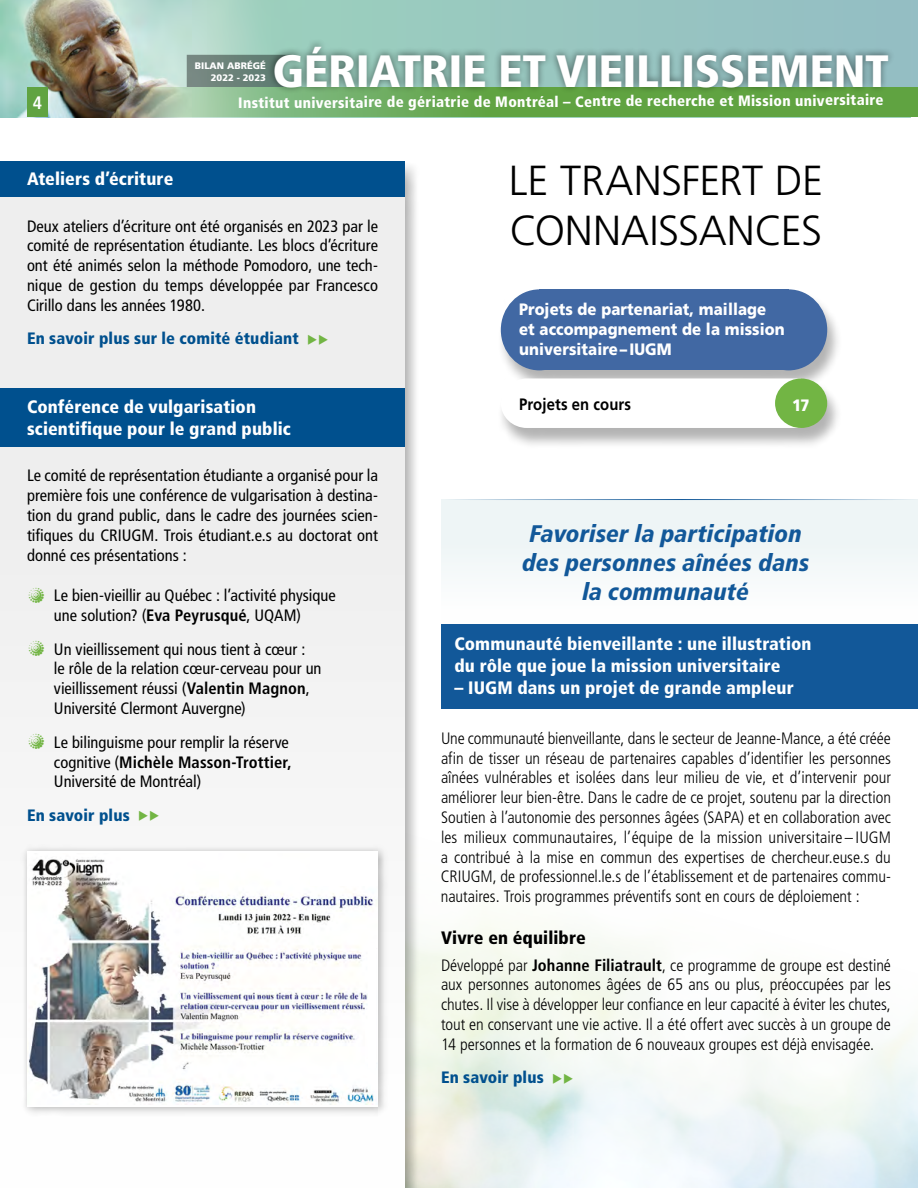
<style>
.page{position:relative;width:918px;height:1188px;background:#fff}
.page>*{position:absolute;margin:0;border:0;box-sizing:border-box;transform-origin:0 0}
.t1{font:900 condensed 45.3px "Frutiger LT Pro";letter-spacing:-.01em;color:#fff;scale:1.05 1}
.t2{font:300 42px/50.4px "Frutiger LT Pro";letter-spacing:-.01em;color:#000}
.t3{font:italic 900 condensed 24px/28.8px "Frutiger LT Pro";letter-spacing:.005em;color:#125899;text-align:center}
.t4{font:700 condensed 18.15px "Frutiger LT Pro";color:#fff}
.t5{font:900 condensed 18px/21.6px "Frutiger LT Pro";letter-spacing:.005em;color:#fff}
.t6{font:900 condensed 18px "Frutiger LT Pro";letter-spacing:.01em;color:#000}
.t7{font:300 condensed 16.5px/19.8px "Frutiger LT Pro";color:#000;text-align:justify}
.t8{font:condensed 16.5px/19.8px "Frutiger LT Pro";color:#000}
.t9{font:900 16.5px/19.8px "Frutiger LT Pro";letter-spacing:.005em;color:#fff;scale:.9 1}
.t10{font:900 condensed 16.5px "Frutiger LT Pro";letter-spacing:.01em;color:#00508e}
.t11{font:700 16.5px "Frutiger LT Pro";letter-spacing:.005em;color:#000;scale:.9 1}
.t12{font:900 condensed 15px "Frutiger LT Pro";letter-spacing:.015em;color:#fff}
.t13{font:900 9.45px/11.9px "Frutiger LT Pro";color:#fff;text-align:right}
.s1{color:#72b544}
.s2{font-weight:700}
</style>
<div class="page">
<img style="left:0;top:0;width:203px;height:117px">
<svg style="left:203px;top:0;width:715px;height:87px;background:#9ac7c1"></svg>
<svg style="left:99px;top:87px;width:819px;height:30px;background:#70a75c"></svg>
<svg style="left:187px;top:55px;width:80px;height:32px;background:#6c837a"></svg>
<div style="left:267px;top:38px;width:629px;height:56px;background:#000;opacity:.5"></div>
<div style="left:27px;top:87px;width:21px;height:30px;background:#60a341"></div>
<div style="left:0;top:162px;width:421px;height:1026px;background:#000;opacity:.3"></div>
<div style="left:0;top:162px;width:405px;height:1026px;background:#eee"></div>
<div style="left:441px;top:499px;width:477px;height:125px;background:#eef5f6"></div>
<div style="left:0;top:389px;width:405px;height:58px;background:#00508e"></div>
<div style="left:0;top:161px;width:405px;height:36px;background:#00508e"></div>
<div style="left:20px;top:844px;width:369px;height:273px;background:#000;opacity:.3"></div>
<div style="left:27px;top:851px;width:351px;height:256px;background:#fff"></div>
<img style="left:27px;top:859px;width:347px;height:245px">
<div style="left:311px;top:854px;width:67px;height:32px;background:#fff"></div>
<div style="left:369px;top:943px;width:7px;height:125px;background:#fff"></div>
<div style="left:497px;top:291px;width:346px;height:100px;background:#000;opacity:.3"></div>
<div style="left:750px;top:289px;width:77px;height:81px;background:#4168a3;border-radius:50%"></div>
<div style="left:501px;top:289px;width:77px;height:81px;background:#4168a3;border-radius:50%"></div>
<div style="left:539px;top:289px;width:250px;height:81px;background:#4168a3"></div>
<div style="left:497px;top:380px;width:346px;height:69px;background:#000;opacity:.3"></div>
<svg style="left:501px;top:378px;width:295px;height:50px"></svg>
<div style="left:775px;top:378px;width:52px;height:50px;background:#72b544;border-radius:50%"></div>
<div style="left:441px;top:624px;width:477px;height:85px;background:#125899"></div>
<hr style="left:445px;top:499px;width:473px;height:1px;background:#125899">
<p class="t4" style="left:33px;top:92px;width:11px">4</p>
<p class="t13" style="left:195px;top:60px;width:72px">BILAN ABRÉGÉ<br>2022 - 2023</p>
<h1 class="t1" style="left:273px;top:44px;width:589px">GÉRIATRIE ET VIEILLISSEMENT</h1>
<p class="t12" style="left:238px;top:92px;width:647px">Institut universitaire de gériatrie de Montréal – Centre de recherche et Mission universitaire</p>
<p class="t5" style="left:27px;top:168px;width:148px">Ateliers d’écriture</p>
<p class="t8" style="left:27px;top:216px;width:353px;text-align:justify">Deux ateliers d’écriture ont été organisés en 2023 par le comité de représentation étudiante. Les blocs d’écriture ont été animés selon la méthode Pomodoro, une tech&shy;nique de gestion du temps développée par Francesco Cirillo dans les années 1980.</p>
<p class="t10" style="left:27px;top:328px;width:303px">En savoir plus sur le comité étudiant <span class="s1">◆◆</span></p>
<p class="t5" style="left:27px;top:396px;width:265px">Conférence de vulgarisation scientifique pour le grand public</p>
<p class="t8" style="left:27px;top:466px;width:353px;text-align:justify">Le comité de représentation étudiante a organisé pour la première fois une conférence de vulgarisation à destina&shy;tion du grand public, dans le cadre des journées scien&shy;tifiques du CRIUGM. Trois étudiant.e.s au doctorat ont donné ces présentations :</p>
<p class="t8" style="left:54px;top:586px;width:283px">Le bien-vieillir au Québec : l’activité physique une solution? (<span class="s2">Eva Peyrusqué</span>, UQAM)</p>
<p class="t8" style="left:54px;top:639px;width:269px">Un vieillissement qui nous tient à cœur :<br>le rôle de la relation cœur-cerveau pour un vieillissement réussi (<span class="s2">Valentin Magnon</span>, Université Clermont Auvergne)</p>
<p class="t8" style="left:54px;top:732px;width:239px">Le bilinguisme pour remplir la réserve cognitive (<span class="s2">Michèle Masson-Trottier,<br></span>Université de Montréal)</p>
<p class="t10" style="left:27px;top:805px;width:134px">En savoir plus <span class="s1">◆◆</span></p>
<h2 class="t2" style="left:509px;top:155px;width:316px">LE TRANSFERT DE<br>CONNAISSANCES</h2>
<p class="t9" style="left:519px;top:299px;width:297px">Projets de partenariat, maillage et accompagnement de la mission universitaire– IUGM</p>
<p class="t11" style="left:519px;top:394px;width:126px">Projets en cours</p>
<p class="t9" style="left:792px;top:395px;width:21px">17</p>
<h3 class="t3" style="left:522px;top:519px;width:289px">Favoriser la participation des personnes aînées dans la communauté</h3>
<p class="t5" style="left:454px;top:633px;width:359px">Communauté bienveillante : une illustration du rôle que joue la mission universitaire</p>
<p class="t5" style="left:454px;top:677px;width:341px">– IUGM dans un projet de grande ampleur</p>
<p class="t7" style="left:441px;top:728px;width:452px">Une communauté bienveillante, dans le secteur de Jeanne-Mance, a été créée afin de tisser un réseau de partenaires capables d’identifier les personnes aînées vulnérables et isolées dans leur milieu de vie, et d’intervenir pour améliorer leur bien-être. Dans le cadre de ce projet, soutenu par la direction Soutien à l’autonomie des personnes âgées (SAPA) et en collaboration avec les milieux communautaires, l’équipe de la mission universitaire – IUGM a contribué à la mise en commun des expertises de chercheur.euse.s du CRIUGM, de professionnel.le.s de l’établissement et de partenaires commu&shy;nautaires. Trois programmes préventifs sont en cours de déploiement :</p>
<p class="t6" style="left:441px;top:927px;width:146px">Vivre en équilibre</p>
<p class="t7" style="left:441px;top:955px;width:452px">Développé par <span class="s2">Johanne Filiatrault</span>, ce programme de groupe est destiné aux personnes autonomes âgées de 65 ans ou plus, préoccupées par les chutes. Il vise à développer leur confiance en leur capacité à éviter les chutes, tout en conservant une vie active. Il a été offert avec succès à un groupe de 14 personnes et la formation de 6 nouveaux groupes est déjà envisagée.</p>
<p class="t10" style="left:441px;top:1067px;width:134px">En savoir plus <span class="s1">◆◆</span></p>
</div>
